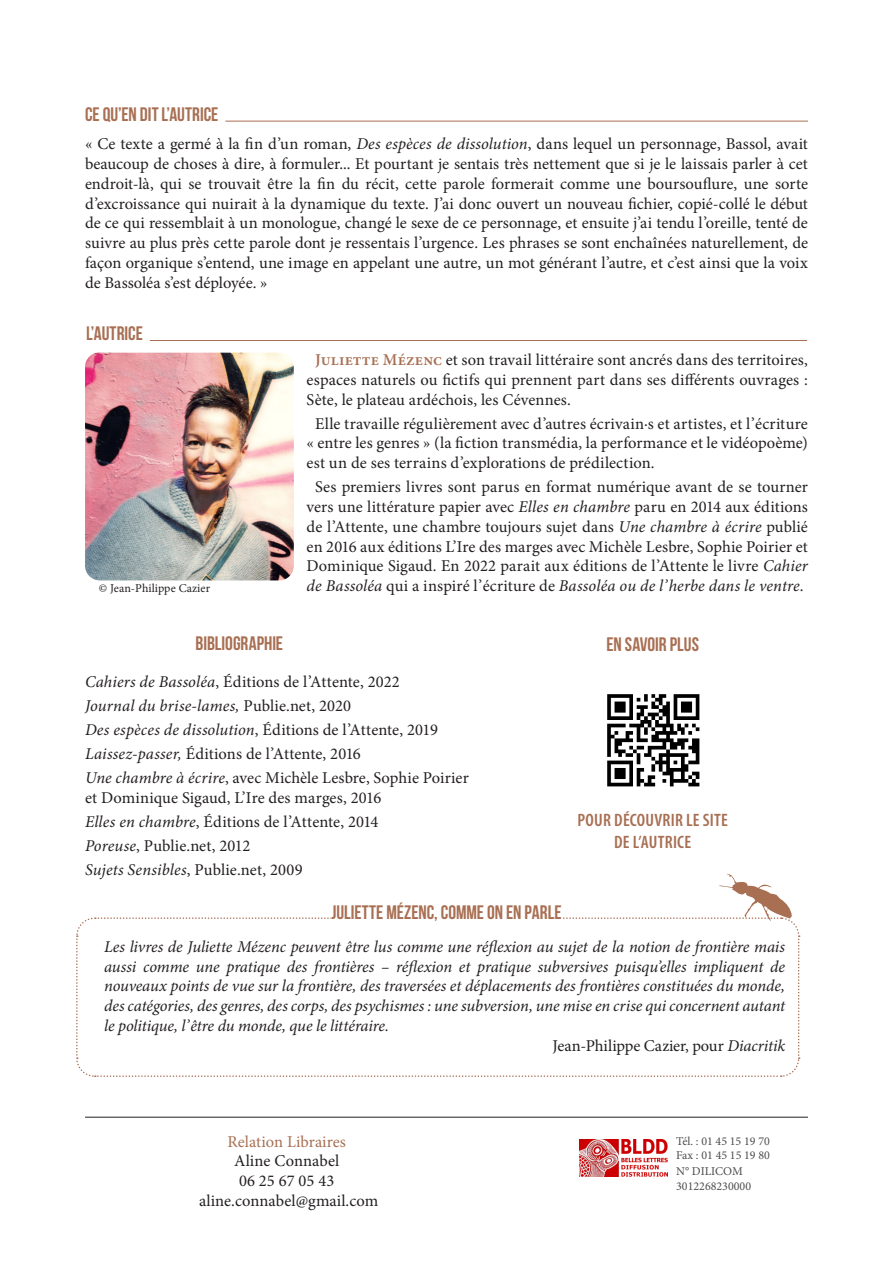
<style>
.page{position:relative;width:893px;height:1263px;background:#fff}
.page>*{position:absolute;margin:0;border:0;box-sizing:border-box;transform-origin:0 0}
.t1{font:700 19.5px "Bebas Neue";color:#a86f53}
.t2{font:600 condensed 18px/21.6px "Myriad Pro";letter-spacing:.01em;color:#a86f53;text-align:center}
.t3{font:16.5px/19.8px "Minion Pro";letter-spacing:.005em;color:#231f20;text-align:justify}
.t4{font:italic 16.5px/19.8px "Minion Pro";color:#231f20;text-align:justify}
.t5{font:16.5px/19.8px "Minion Pro";letter-spacing:.005em;color:#a86f53;text-align:center}
.t6{font:12px "Minion Pro";color:#4b4c4d}
.t7{font:12px "Minion Pro";letter-spacing:.005em;color:#231f20}
.s1{font-style:italic}
.s2{font-weight:600;color:#a86f53}
.s3{font-style:normal}
.s4{color:#231f20}
</style>
<div class="page">
<hr style="left:85px;top:1117px;width:723px;height:1px;background:#231f20">
<img style="left:85px;top:352px;width:209px;height:228px">
<hr style="left:150px;top:340px;width:657px;height:1px;background:#a86f53">
<hr style="left:225px;top:121px;width:583px;height:1px;background:#a86f53">
<img style="left:579px;top:1139px;width:88px;height:37px">
<img style="left:607px;top:694px;width:93px;height:93px">
<svg style="left:76px;top:873px;width:724px;height:204px"></svg>
<p class="t1" style="left:85px;top:103px;width:135px">CE QU’EN DIT L’AUTRICE</p>
<p class="t3" style="left:85px;top:134px;width:724px">« Ce texte a germé à la fin d’un roman, <span class="s1">Des espèces de dissolution</span>, dans lequel un personnage, Bassol, avait beaucoup de choses à dire, à formuler... Et pourtant je sentais très nettement que si je le laissais parler à cet endroit-là, qui se trouvait être la fin du récit, cette parole formerait comme une boursouflure, une sorte d’excroissance qui nuirait à la dynamique du texte. J’ai donc ouvert un nouveau fichier, copié-collé le début de ce qui ressemblait à un monologue, changé le sexe de ce personnage, et ensuite j’ai tendu l’oreille, tenté de suivre au plus près cette parole dont je ressentais l’urgence. Les phrases se sont enchaînées naturellement, de façon organique s’entend, une image en appelant une autre, un mot générant l’autre, et c’est ainsi que la voix de Bassoléa s’est déployée. »</p>
<p class="t1" style="left:86px;top:323px;width:58px">L’AUTRICE</p>
<p class="t3" style="left:307px;top:350px;width:503px;text-indent:9px"><span class="s2">Juliette Mézenc</span> et son travail littéraire sont ancrés dans des territoires, espaces naturels ou fictifs qui prennent part dans ses différents ouvrages :<br>Sète, le plateau ardéchois, les Cévennes.</p>
<p class="t3" style="left:307px;top:413px;width:503px;text-indent:9px">Elle travaille régulièrement avec d’autres écrivain·s et artistes, et l’écriture « entre les genres » (la fiction transmédia, la performance et le vidéopoème) est un de ses terrains d’explorations de prédilection.</p>
<p class="t3" style="left:307px;top:477px;width:503px;text-align:center">Ses premiers livres sont parus en format numérique avant de se tourner vers une littérature papier avec <span class="s1">Elles en chambre</span> paru en 2014 aux éditions de l’Attente, une chambre toujours sujet dans <span class="s1">Une chambre à écrire</span> publié en 2016 aux éditions L’Ire des marges avec Michèle Lesbre, Sophie Poirier et Dominique Sigaud. En 2022 parait aux éditions de l’Attente le livre <span class="s1">Cahier</span></p>
<p class="t7" style="left:99px;top:580px;width:113px">© Jean-Philippe Cazier</p>
<p class="t4" style="left:307px;top:576px;width:498px">de Bassoléa <span class="s3">qui a inspiré l’écriture de</span> Bassoléa ou de l’herbe dans le ventre<span class="s3">.</span></p>
<p class="t1" style="left:196px;top:633px;width:89px">BIBLIOGRAPHIE</p>
<p class="t3" style="left:85px;top:672px;width:316px"><span class="s1">Cahiers de Bassoléa</span>, Éditions de l’Attente, 2022</p>
<p class="t4" style="left:85px;top:696px;width:268px">Journal du brise-lames, <span class="s3">Publie.net, 2020</span></p>
<p class="t3" style="left:85px;top:720px;width:354px"><span class="s1">Des espèces de dissolution</span>, Éditions de l’Attente, 2019</p>
<p class="t3" style="left:85px;top:744px;width:277px"><span class="s1">Laissez-passer,</span> Éditions de l’Attente, 2016</p>
<p class="t3" style="left:85px;top:768px;width:385px"><span class="s1">Une chambre à écrire</span>, avec Michèle Lesbre, Sophie Poirier et Dominique Sigaud, L’Ire des marges, 2016</p>
<p class="t3" style="left:85px;top:812px;width:295px"><span class="s1">Elles en chambre</span>, Éditions de l’Attente, 2014</p>
<p class="t3" style="left:85px;top:836px;width:167px"><span class="s1">Poreuse</span>, Publie.net, 2012</p>
<p class="t3" style="left:85px;top:860px;width:219px"><span class="s1">Sujets Sensibles</span>, Publie.net, 2009</p>
<p class="t1" style="left:331px;top:902px;width:232px">JULIETTE MÉZENC, COMME ON EN PARLE</p>
<p class="t1" style="left:606px;top:634px;width:94px">EN SAVOIR PLUS</p>
<p class="t2" style="left:577px;top:810px;width:152px">POUR DÉCOUVRIR LE SITE<br>DE L’AUTRICE</p>
<p class="t4" style="left:104px;top:936px;width:683px">Les livres de Juliette Mézenc peuvent être lus comme une réflexion au sujet de la notion de frontière mais aussi comme une pratique des frontières – réflexion et pratique subversives puisqu’elles impliquent de nouveaux points de vue sur la frontière, des traversées et déplacements des frontières constituées du monde, des catégories, des genres, des corps, des psychismes : une subversion, une mise en crise qui concernent autant le politique, l’être du monde, que le littéraire.</p>
<p class="t3" style="left:552px;top:1036px;width:234px">Jean-Philippe Cazier, pour <span class="s1">Diacritik</span></p>
<p class="t5" style="left:227px;top:1131px;width:120px">Relation Libraires<br><span class="s4">Aline Connabel</span></p>
<p class="t3" style="left:199px;top:1171px;width:181px;text-align:center">06 25 67 05 43 aline.connabel@gmail.com</p>
<p class="t6" style="left:676px;top:1133px;width:95px">Tél. : 01 45 15 19 70</p>
<p class="t6" style="left:676px;top:1147px;width:95px">Fax : 01 45 15 19 80</p>
<p class="t6" style="left:676px;top:1163px;width:68px">N° DILICOM</p>
<p class="t6" style="left:676px;top:1178px;width:76px">3012268230000</p>
</div>
